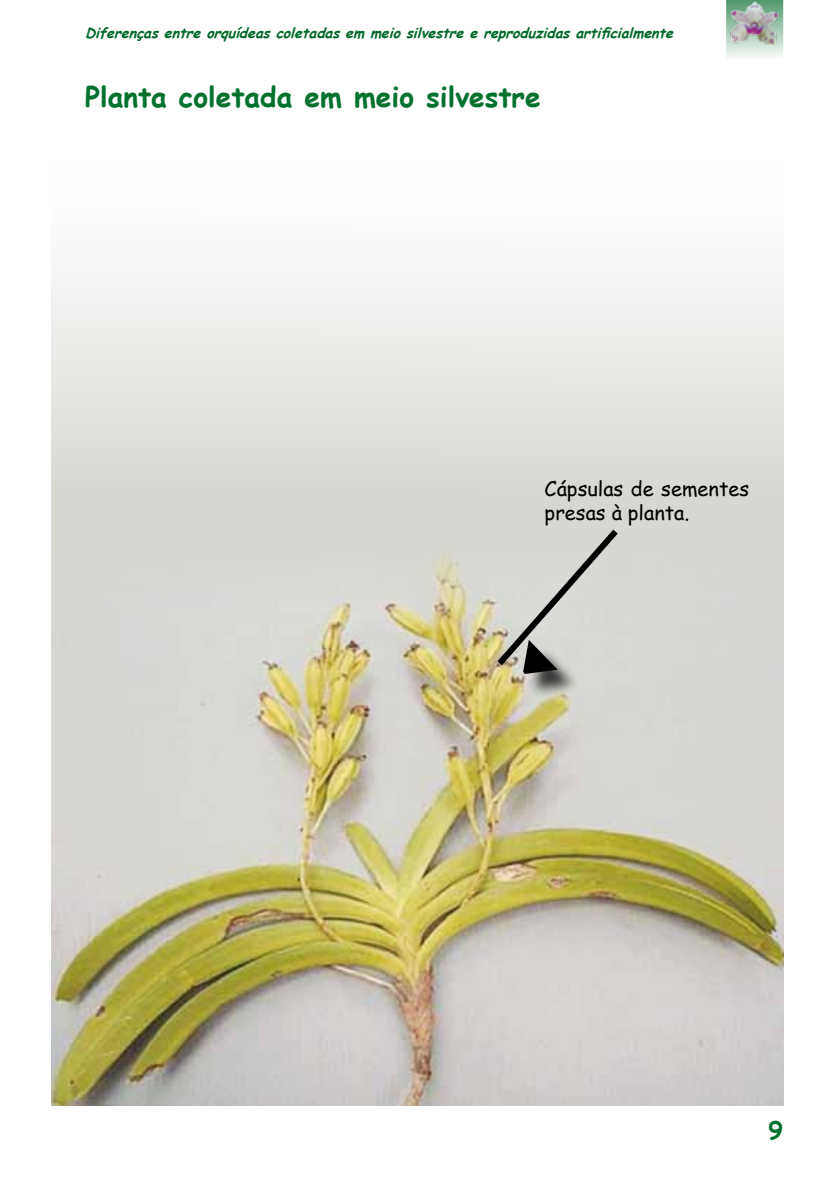
<style>
.page{position:relative;width:840px;height:1191px;background:#fff}
.page>*{position:absolute;margin:0;border:0;box-sizing:border-box;transform-origin:0 0}
.t1{font:700 28px "Comic Sans MS";color:#00722d}
.t2{font:700 24px "Comic Sans MS";color:#00722d}
.t3{font:20px/24px "Comic Sans MS";color:#000}
.t4{font:italic 700 14px "Comic Sans MS";color:#006829}
</style>
<div class="page">
<svg style="left:726px;top:0;width:56px;height:58px"></svg>
<img style="left:726px;top:0;width:55px;height:45px">
<svg style="left:51px;top:266px;width:731px;height:281px"></svg>
<img style="left:51px;top:547px;width:731px;height:558px">
<div style="left:526px;top:643px;width:53px;height:53px;background:#000;opacity:.75"></div>
<svg style="left:491px;top:523px;width:132px;height:152px;background:#c5c5be"></svg>
<p class="t4" style="left:85px;top:22px;width:594px">Diferenças entre orquídeascoletadas em meiosilvestre e reproduzidas artificialmente</p>
<h1 class="t1" style="left:85px;top:77px;width:457px">Planta coletada em meio silvestre</h1>
<h3 class="t3" style="left:544px;top:476px;width:206px">Cápsulas de sementes presas à planta.</h3>
<h2 class="t2" style="left:768px;top:1112px;width:16px">9</h2>
</div>
